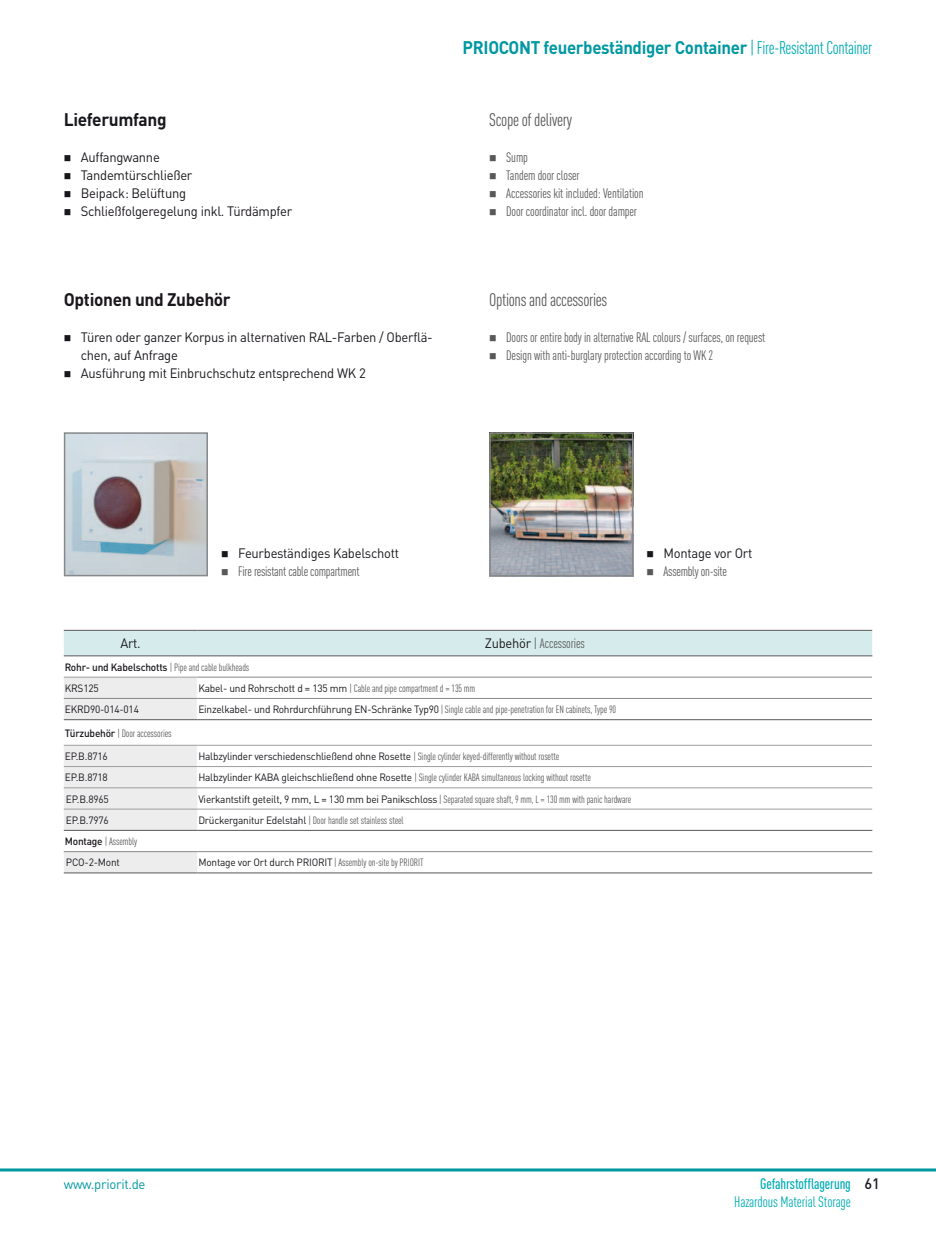
<style>
.page{position:relative;width:936px;height:1234px;background:#fff}
.page>*{position:absolute;margin:0;border:0;box-sizing:border-box;transform-origin:0 0}
.t1{font:700 18.15px "DINOT";letter-spacing:-.02em;color:#0098a1;scale:.93 1}
.t2{font:condensed 18px "DINOT";letter-spacing:-.02em;color:#58585a;scale:.96 1}
.t3{font:700 18px "DINOT";letter-spacing:-.02em;color:#1a171c;scale:.96 1}
.t4{font:condensed 15px "DINOT";letter-spacing:-.01em;color:#00acb3}
.t5{font:500 condensed 15px "DINOT";letter-spacing:-.01em;color:#00acb3}
.t6{font:condensed 13.5px/18px "DINOT";letter-spacing:-.01em;color:#58585a;scale:.96 1}
.t7{font:13.5px/18px "DINOT";letter-spacing:-.02em;color:#1a171c;scale:.96 1}
.t8{font:13.5px "DINOT";letter-spacing:-.02em;color:#0098a1}
.t9{font:condensed 10.5px/21.3px "DINOT";letter-spacing:-.01em;color:#58585a;scale:.96 1}
.t10{font:10.5px/21.3px "DINOT";letter-spacing:-.02em;color:#1a171c;scale:.96 1}
.s1{font-weight:400;font-stretch:condensed;color:#00acb3}
.s2{font-stretch:normal;color:#1a171c}
.s3{font-weight:500;font-stretch:normal;color:#1a171c}
.s4{font-weight:500}
.s5{font-stretch:condensed;color:#58585a}
</style>
<div class="page">
<img style="left:67px;top:435px;width:138px;height:138px">
<div style="left:64px;top:432px;width:144px;height:144px;border:2px solid #87888a"></div>
<img style="left:492px;top:435px;width:138px;height:138px">
<div style="left:489px;top:432px;width:144px;height:144px;border:2px solid #87888a"></div>
<hr style="left:64px;top:629px;width:133px;height:1px;background:#58585a">
<hr style="left:197px;top:629px;width:675px;height:1px;background:#58585a">
<svg style="left:64px;top:630px;width:808px;height:242px"></svg>
<hr style="left:64px;top:719px;width:133px;height:1px;background:#58585a">
<hr style="left:197px;top:719px;width:674px;height:1px;background:#58585a">
<hr style="left:64px;top:698px;width:133px;height:1px;background:#87888a">
<hr style="left:197px;top:698px;width:674px;height:1px;background:#87888a">
<hr style="left:64px;top:872px;width:133px;height:1px;background:#58585a">
<hr style="left:197px;top:872px;width:675px;height:1px;background:#58585a">
<hr style="left:64px;top:744px;width:133px;height:1px;background:#9d9ea0">
<hr style="left:197px;top:744px;width:674px;height:1px;background:#9d9ea0">
<hr style="left:64px;top:766px;width:133px;height:1px;background:#9d9ea0">
<hr style="left:197px;top:766px;width:674px;height:1px;background:#9d9ea0">
<hr style="left:64px;top:787px;width:133px;height:1px;background:#9d9ea0">
<hr style="left:197px;top:787px;width:675px;height:1px;background:#9d9ea0">
<hr style="left:64px;top:808px;width:133px;height:1px;background:#9d9ea0">
<hr style="left:197px;top:808px;width:675px;height:1px;background:#9d9ea0">
<hr style="left:0;top:1168px;width:935px;height:3px;background:#0098a1">
<h1 class="t1" style="left:462px;top:36px;width:442px">PRIOCONT feuerbeständiger Container <span class="s1">| Fire-Resistant Container</span></h1>
<h2 class="t3" style="left:64px;top:108px;width:109px">Lieferumfang</h2>
<h2 class="t2" style="left:489px;top:109px;width:88px">Scope of delivery</h2>
<p class="t7" style="left:81px;top:148px;width:222px">Auffangwanne<br>Tandemtürschließer<br>Beipack: Belüftung<br>Schließfolgeregelung inkl. Türdämpfer</p>
<p class="t6" style="left:506px;top:148px;width:144px">Sump<br>Tandem door closer<br>Accessories kit included: Ventilation<br>Door coordinator incl. door damper</p>
<h2 class="t3" style="left:64px;top:288px;width:175px">Optionen und Zubehör</h2>
<h2 class="t2" style="left:489px;top:289px;width:124px">Options and accessories</h2>
<p class="t7" style="left:81px;top:328px;width:368px">Türen oder ganzer Korpus in alternativen RAL-Farben / Oberflä&shy;chen, auf Anfrage<br>Ausführung mit Einbruchschutz entsprechend WK 2</p>
<p class="t6" style="left:506px;top:328px;width:271px">Doors or entire body in alternative RAL colours / surfaces, on request<br>Design with anti-burglary protection according to WK 2</p>
<p class="t7" style="left:238px;top:544px;width:169px">Feurbeständiges Kabelschott</p>
<p class="t6" style="left:238px;top:562px;width:128px">Fire resistant cable compartment</p>
<p class="t7" style="left:663px;top:544px;width:94px">Montage vor Ort</p>
<p class="t6" style="left:663px;top:562px;width:67px">Assembly on-site</p>
<p class="t7" style="left:120px;top:634px;width:23px">Art.</p>
<p class="t6" style="left:484px;top:634px;width:106px"><span class="s2">Zubehör</span> | Accessories</p>
<p class="t9" style="left:65px;top:656px;width:194px"><span class="s3">Rohr- und Kabelschotts</span> | Pipe and cable bulkheads<br><span class="s2">KRS125</span></p>
<p class="t9" style="left:198px;top:677px;width:290px"><span class="s2">Kabel- und Rohrschott d = 135 mm</span> | Cable and pipe compartment d = 135 mm</p>
<p class="t10" style="left:65px;top:698px;width:79px">EKRD90-014-014</p>
<p class="t9" style="left:198px;top:698px;width:437px"><span class="s2">Einzelkabel- und Rohrdurchführung EN-Schränke Typ90</span> | Single cable and pipe-penetration for EN cabinets, Type 90</p>
<p class="t9" style="left:65px;top:722px;width:113px"><span class="s3">Türzubehör</span> | Door accessories</p>
<p class="t10" style="left:65px;top:745px;width:46px">EP.B.8716</p>
<p class="t9" style="left:198px;top:745px;width:377px"><span class="s2">Halbzylinder verschiedenschließend ohne Rosette</span> | Single cylinder keyed-differently without rosette</p>
<p class="t10" style="left:65px;top:766px;width:46px">EP.B.8718</p>
<p class="t9" style="left:198px;top:766px;width:410px"><span class="s2">Halbzylinder KABA gleichschließend ohne Rosette</span> | Single cylinder KABA simultaneous locking without rosette</p>
<p class="t10" style="left:66px;top:787px;width:46px">EP.B.8965</p>
<p class="t9" style="left:198px;top:788px;width:452px"><span class="s2">Vierkantstift geteilt, 9 mm, L = 130 mm bei Panikschloss</span> | Separated square shaft, 9 mm, L = 130 mm with panic hardware</p>
<p class="t10" style="left:66px;top:809px;width:46px">EP.B.7976</p>
<p class="t9" style="left:198px;top:809px;width:215px"><span class="s2">Drückerganitur Edelstahl</span> | Door handle set stainless steel</p>
<p class="t10" style="left:65px;top:830px;width:77px"><span class="s4">Montage</span> <span class="s5">| Assembly<br></span>PCO-2-Mont</p>
<p class="t10" style="left:198px;top:851px;width:236px">Montage vor Ort durch PRIORIT <span class="s5">| Assembly on-site by PRIORIT</span></p>
<p class="t8" style="left:64px;top:1175px;width:83px">www.priorit.de</p>
<h3 class="t5" style="left:760px;top:1174px;width:121px">Gefahrstofflagerung <span class="s2">61</span></h3>
<h3 class="t4" style="left:734px;top:1192px;width:118px">Hazardous Material Storage</h3>
</div>
